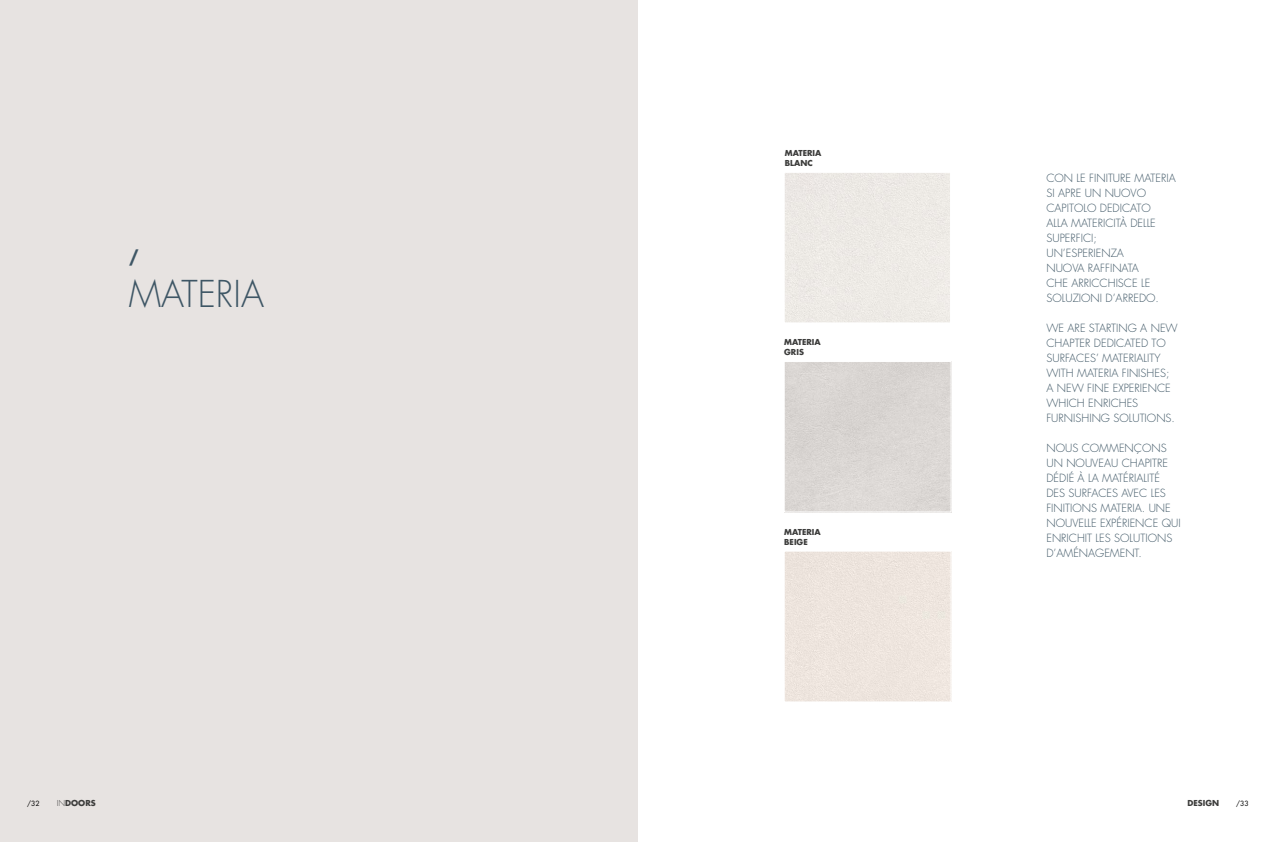
<style>
.page{position:relative;width:1276px;height:842px;background:#fff}
.page>*{position:absolute;margin:0;border:0;box-sizing:border-box;transform-origin:0 0}
.t1{font:300 36px "Futura";color:#3e5665}
.t2{font:700 17.7px "Futura";color:#3e5665}
.t3{font:300 11px/15px "Futura Std";color:#3e5665}
.t4{font:700 8px/9.6px "Futura";color:#3c3c3b}
.t5{font:7px "Futura";color:#000}
.s1{font-weight:300}
</style>
<div class="page">
<div style="left:0;top:0;width:638px;height:842px;background:#e7e3e1"></div>
<div style="left:785px;top:174px;width:164px;height:147px;background:#edeae5"></div>
<div style="left:783px;top:172px;width:168px;height:151px;border:1px solid #fff"></div>
<div style="left:785px;top:553px;width:164px;height:147px;background:#eee5de"></div>
<div style="left:783px;top:551px;width:168px;height:151px;border:1px solid #fff"></div>
<div style="left:785px;top:363px;width:164px;height:147px;background:#dad6d3"></div>
<div style="left:783px;top:361px;width:168px;height:151px;border:1px solid #fff"></div>
<h2 class="t2" style="left:129px;top:245px;width:12px">/</h2>
<h1 class="t1" style="left:129px;top:271px;width:137px">MATERIA</h1>
<p class="t4" style="left:785px;top:148px;width:38px">MATERIA<br>BLANC</p>
<p class="t4" style="left:784px;top:337px;width:38px">MATERIA<br>GRIS</p>
<p class="t4" style="left:784px;top:527px;width:38px">MATERIA<br>BEIGE</p>
<p class="t3" style="left:1046px;top:171px;width:131px">CON LE FINITURE MATERIA<br>SI APRE UN NUOVO<br>CAPITOLO DEDICATO<br>ALLA MATERICITÀ DELLE<br>SUPERFICI;<br>UN’ESPERIENZA<br>NUOVA RAFFINATA<br>CHE ARRICCHISCE LE<br>SOLUZIONI D’ARREDO.</p>
<p class="t3" style="left:1046px;top:321px;width:133px">WE ARE STARTING A NEW<br>CHAPTER DEDICATED TO<br>SURFACES’ MATERIALITY<br>WITH MATERIA FINISHES;<br>A NEW FINE EXPERIENCE<br>WHICH ENRICHES<br>FURNISHING SOLUTIONS.</p>
<p class="t3" style="left:1046px;top:441px;width:136px">NOUS COMMENÇONS<br>UN NOUVEAU CHAPITRE<br>DÉDIÉ À LA MATÉRIALITÉ<br>DES SURFACES AVEC LES<br>FINITIONS MATERIA. UNE<br>NOUVELLE EXPÉRIENCE QUI<br>ENRICHIT LES SOLUTIONS<br>D’AMÉNAGEMENT.</p>
<p class="t5" style="left:27px;top:799px;width:14px">/32</p>
<p class="t4" style="left:57px;top:798px;width:40px"><span class="s1">IN</span>DOORS</p>
<p class="t4" style="left:1187px;top:798px;width:33px">DESIGN</p>
<p class="t5" style="left:1236px;top:799px;width:14px">/33</p>
</div>
